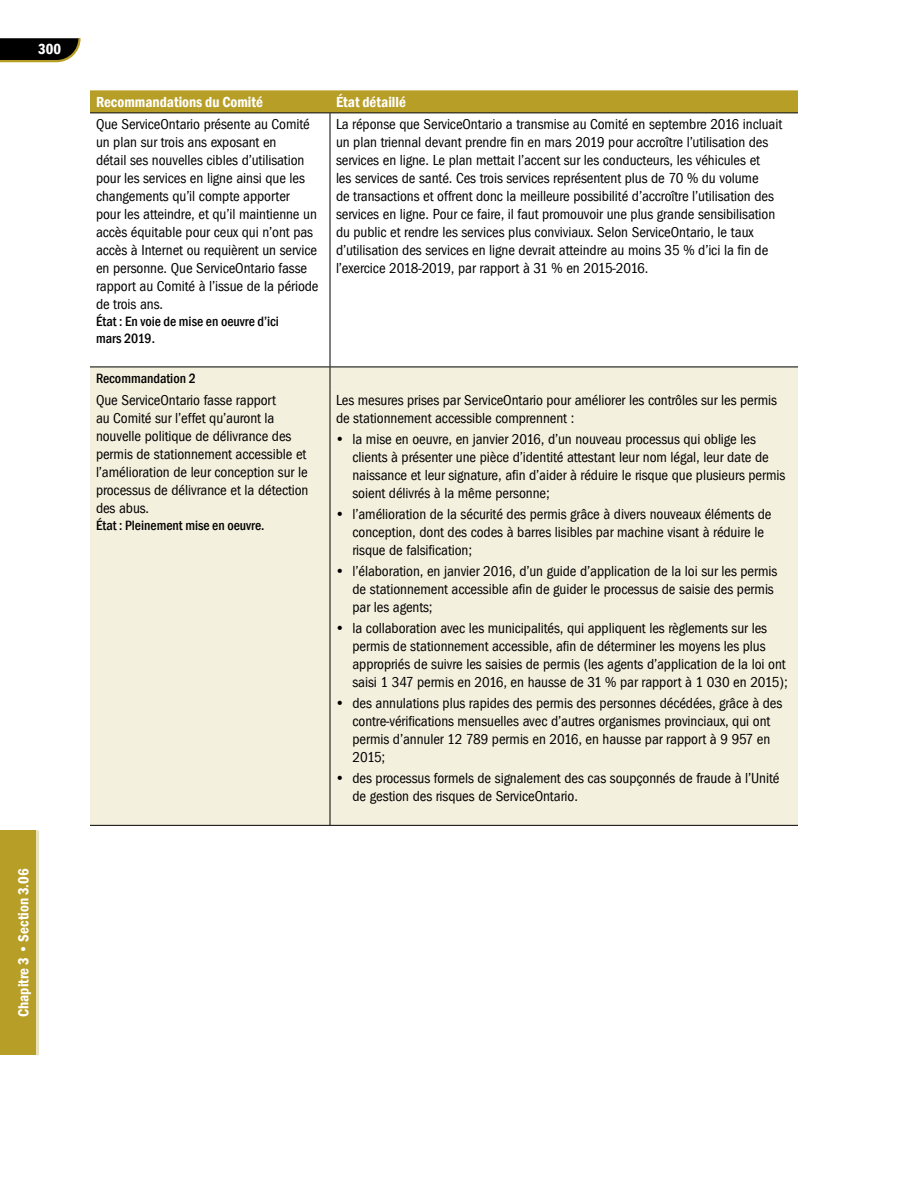
<style>
.page{position:relative;width:918px;height:1188px;background:#fff}
.page>*{position:absolute;margin:0;border:0;box-sizing:border-box;transform-origin:0 0}
.t1{font:15px/18px "Franklin Got Cd ITCTT";letter-spacing:-.005em;color:#000}
.t2{font:600 condensed 15px "Franklin Gothic";color:#fff}
.t3{font:500 condensed 13.8px/16.6px "Franklin Gothic";color:#000}
</style>
<div class="page">
<svg style="left:0;top:38px;width:81px;height:25px;background:#2d2b1e"></svg>
<div style="left:0;top:830px;width:36px;height:225px;background:#b79e26"></div>
<hr style="left:36px;top:830px;width:3px;height:225px;background:#e9e2be">
<svg style="left:90px;top:90px;width:708px;height:23px;background:#b39b29"></svg>
<svg style="left:90px;top:114px;width:708px;height:253px"></svg>
<div style="left:90px;top:368px;width:708px;height:457px;background:#f4f0de"></div>
<svg style="left:330px;top:368px;width:1px;height:21px"></svg>
<hr style="left:330px;top:389px;width:1px;height:436px;background:#000">
<hr style="left:330px;top:113px;width:1px;height:254px;background:#000">
<hr style="left:330px;top:825px;width:468px;height:1px;background:#000">
<hr style="left:90px;top:113px;width:240px;height:1px;background:#000">
<hr style="left:330px;top:113px;width:468px;height:1px;background:#000">
<hr style="left:90px;top:367px;width:240px;height:1px;background:#000">
<hr style="left:330px;top:367px;width:468px;height:1px;background:#000">
<hr style="left:90px;top:825px;width:240px;height:1px;background:#000">
<p class="t2" style="left:38px;top:39px;width:24px">300</p>
<p class="t2" style="left:13px;top:1017px;width:150px;rotate:-90deg">Chapitre 3 • Section 3.06</p>
<p class="t2" style="left:96px;top:92px;width:168px">Recommandations du Comité</p>
<p class="t2" style="left:336px;top:92px;width:71px">État détaillé</p>
<p class="t1" style="left:96px;top:115px;width:224px">Que ServiceOntario présente au Comité un plan sur trois ans exposant en<br>détail ses nouvelles cibles d’utilisation pour les services en ligne ainsi que les changements qu’il compte apporter<br>pour les atteindre, et qu’il maintienne un accès équitable pour ceux qui n’ont pas accès à Internet ou requièrent un service en personne. Que ServiceOntario fasse rapport au Comité à l’issue de la période de trois ans.</p>
<p class="t3" style="left:96px;top:313px;width:184px">État : En voie de mise en oeuvre d’ici mars 2019.</p>
<p class="t1" style="left:336px;top:115px;width:448px">La réponse que ServiceOntario a transmise au Comité en septembre 2016 incluait un plan triennal devant prendre fin en mars 2019 pour accroître l’utilisation des services en ligne. Le plan mettait l’accent sur les conducteurs, les véhicules et<br>les services de santé. Ces trois services représentent plus de 70 % du volume<br>de transactions et offrent donc la meilleure possibilité d’accroître l’utilisation des services en ligne. Pour ce faire, il faut promouvoir une plus grande sensibilisation du public et rendre les services plus conviviaux. Selon ServiceOntario, le taux d’utilisation des services en ligne devrait atteindre au moins 35 % d’ici la fin de l’exercice 2018-2019, par rapport à 31 % en 2015-2016.</p>
<p class="t3" style="left:96px;top:370px;width:101px">Recommandation 2</p>
<p class="t1" style="left:96px;top:391px;width:214px">Que ServiceOntario fasse rapport<br>au Comité sur l’effet qu’auront la nouvelle politique de délivrance des permis de stationnement accessible et l’amélioration de leur conception sur le processus de délivrance et la détection des abus.</p>
<p class="t3" style="left:96px;top:517px;width:170px">État : Pleinement mise en oeuvre.</p>
<p class="t1" style="left:336px;top:391px;width:443px">Les mesures prises par ServiceOntario pour améliorer les contrôles sur les permis de stationnement accessible comprennent :</p>
<p class="t1" style="left:352px;top:430px;width:434px;text-indent:-16px">• la mise en oeuvre, en janvier 2016, d’un nouveau processus qui oblige les clients à présenter une pièce d’identité attestant leur nom légal, leur date de naissance et leur signature, afin d’aider à réduire le risque que plusieurs permis soient délivrés à la même personne;</p>
<p class="t1" style="left:352px;top:505px;width:421px;text-indent:-16px">• l’amélioration de la sécurité des permis grâce à divers nouveaux éléments de conception, dont des codes à barres lisibles par machine visant à réduire le risque de falsification;</p>
<p class="t1" style="left:352px;top:562px;width:426px;text-indent:-16px">• l’élaboration, en janvier 2016, d’un guide d’application de la loi sur les permis de stationnement accessible afin de guider le processus de saisie des permis par les agents;</p>
<p class="t1" style="left:352px;top:619px;width:437px;text-indent:-16px">• la collaboration avec les municipalités, qui appliquent les règlements sur les permis de stationnement accessible, afin de déterminer les moyens les plus appropriés de suivre les saisies de permis (les agents d’application de la loi ont saisi 1 347 permis en 2016, en hausse de 31 % par rapport à 1 030 en 2015);</p>
<p class="t1" style="left:352px;top:694px;width:431px;text-indent:-16px">• des annulations plus rapides des permis des personnes décédées, grâce à des contre-vérifications mensuelles avec d’autres organismes provinciaux, qui ont permis d’annuler 12 789 permis en 2016, en hausse par rapport à 9 957 en 2015;</p>
<p class="t1" style="left:352px;top:769px;width:429px;text-indent:-16px">• des processus formels de signalement des cas soupçonnés de fraude à l’Unité de gestion des risques de ServiceOntario.</p>
</div>
